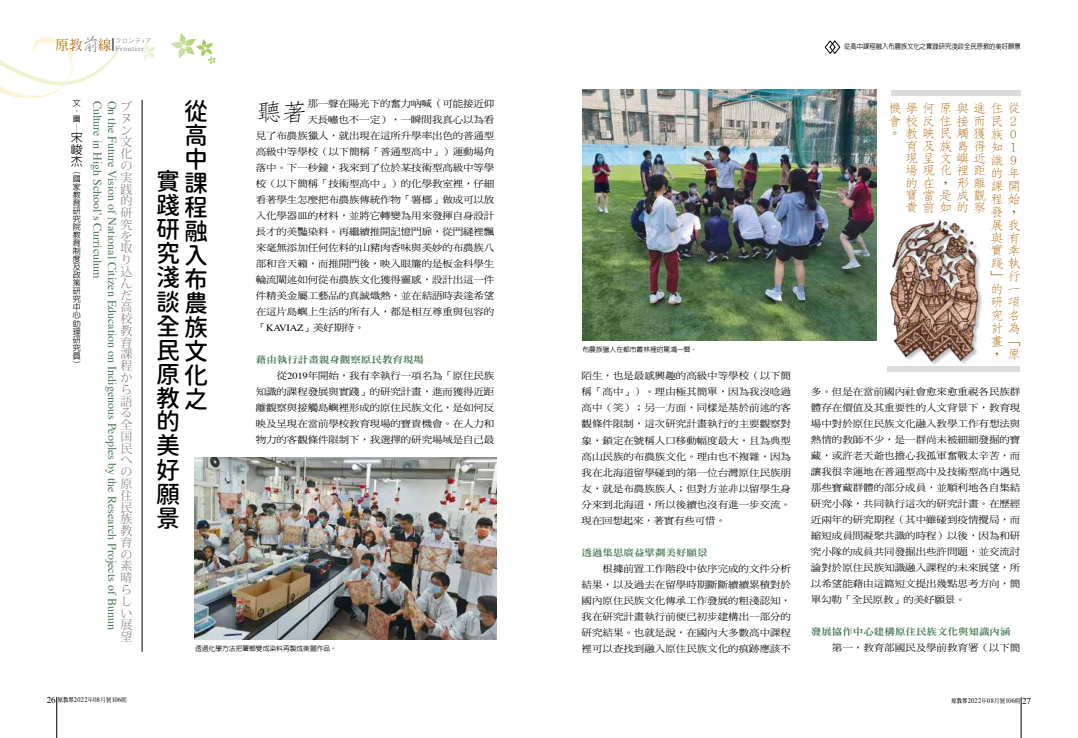
<style>
.page{position:relative;width:1078px;height:738px;background:#fff}
.page>*{position:absolute;margin:0;border:0;box-sizing:border-box;transform-origin:0 0}
.t1{font:24px/24px "Gen Sen Rounded TW M";color:#000;text-align:justify}
.t2{font:300 23.8px "AR Fang Song B5";color:#000;scale:1.11 1}
.t3{font:300 12.6px/12.3px "AR Fang Song B5 HK";color:#a76000;scale:1.11 1}
.t4{font:12px "Times";color:#4e7a58}
.t5{font:12px/11.8px "Koz Min Pro";color:#898989}
.t6{font:500 12px/12px "AR Hei B5";color:#000;text-align:justify}
.t7{font:9.4px/16px "DF Ming Std W5";letter-spacing:-.015em;color:#000;text-align:justify;scale:1.11 1}
.t8{font:9.4px "DF Ming Std W9";color:#4e7a58;scale:1.11 1}
.t9{font:500 8px/8px "AR Hei B5";color:#000}
.t10{font:7.2px "Times";letter-spacing:.05em;color:#898989;scale:1.11 1}
.t11{font:7px "Times";letter-spacing:.05em;color:#000;scale:.9 1}
.t12{font:500 7px "AR Hei B5";color:#000;scale:.9 1}
.t13{font:500 6.8px "AR Hei B5";color:#000}
.t14{font:6px "Heisei Kaku Go Std W3";color:#898989}
.s1{font-family:"AR Xing Shu B5";font-weight:500;font-size:18.5px}
.s2{font-family:"Times"}
.s3{font-size:9px}
.s4{font-family:"AR Ming B5";font-weight:800;font-size:6px}
.s5{font-family:"DF Ming Std W5";font-size:6px}
</style>
<div class="page">
<svg style="left:170px;top:33px;width:46px;height:32px"></svg>
<svg style="left:139px;top:43px;width:16px;height:18px"></svg>
<hr style="left:57px;top:696px;width:1px;height:41px;background:#000">
<hr style="left:1020px;top:696px;width:1px;height:41px;background:#000">
<svg style="left:0;top:37px;width:122px;height:62px"></svg>
<div style="left:887px;top:366px;width:132px;height:6px;background:#dbdbdb"></div>
<div style="left:891px;top:89px;width:129px;height:6px;background:#dbdbdb"></div>
<img style="left:889px;top:219px;width:93px;height:146px">
<svg style="left:824px;top:40px;width:16px;height:14px"></svg>
<hr style="left:142px;top:100px;width:1px;height:551px;background:#000">
<img style="left:582px;top:89px;width:293px;height:251px">
<img style="left:194px;top:457px;width:302px;height:182px">
<p class="t10" style="left:56px;top:42px;width:81px"><sup>原教</sup><span class="s1">前</span><sup>線</sup> Frontier</p>
<p class="t14" style="left:115px;top:36px;width:38px">フロンテ<sub>ｲ</sub>ア</p>
<p class="t9" style="left:73px;top:99px;width:9px">文．圖</p>
<p class="t4" style="left:109px;top:100px;width:180px;rotate:90deg">Culture in High School’s Curriculum</p>
<p class="t4" style="left:123px;top:100px;width:530px;rotate:90deg">On the Future Vision of National Citizen Education on Indigenous Peoples by the Research Projects of Bunun</p>
<p class="t5" style="left:121px;top:100px;width:13px">ブヌン文化の実践的研究を取り込んだ高校教育課程から語る全国民への原住民族教育の素晴らしい展望</p>
<p class="t9" style="left:73px;top:123px;width:6px">︱</p>
<p class="t6" style="left:71px;top:131px;width:13px">宋峻杰</p>
<p class="t9" style="left:73px;top:167px;width:9px;text-align:justify">︵國家教育研究院教育制度及政策研究中心助理研究員︶</p>
<h2 class="t2" style="left:256px;top:100px;width:49px">聽著</h2>
<p class="t7" style="left:307px;top:95px;width:170px">那一聲在陽光下的奮力吶喊（可能接近仰</p>
<h1 class="t1" style="left:184px;top:99px;width:25px">從高中課程融入布農族文化之</h1>
<p class="t7" style="left:307px;top:111px;width:170px">天長嘯也不一定），一瞬間我真心以為看</p>
<p class="t7" style="left:256px;top:127px;width:216px">見了布農族獵人，就出現在這所升學率出色的普通型</p>
<p class="t7" style="left:256px;top:143px;width:216px">高級中等學校（以下簡稱「普通型高中」）運動場角</p>
<p class="t7" style="left:256px;top:159px;width:216px">落中。下一秒鐘，我來到了位於某技術型高級中等學</p>
<p class="t7" style="left:256px;top:175px;width:216px">校（以下簡稱「技術型高中」）的化學教室裡，仔細</p>
<p class="t7" style="left:256px;top:191px;width:216px">看著學生怎麼把布農族傳統作物「薯榔」做成可以放</p>
<p class="t7" style="left:256px;top:207px;width:216px">入化學器皿的材料，並將它轉變為用來發揮自身設計</p>
<p class="t7" style="left:256px;top:223px;width:216px">長才的美豔染料。再繼續推開記憶門扉，從門縫裡飄</p>
<p class="t7" style="left:256px;top:239px;width:216px">來毫無添加任何佐料的山豬肉香味與美妙的布農族八</p>
<p class="t7" style="left:256px;top:255px;width:216px">部和音天籟，而推開門後，映入眼簾的是板金科學生</p>
<p class="t7" style="left:256px;top:271px;width:216px">輪流闡述如何從布農族文化獲得靈感，設計出這一件</p>
<p class="t7" style="left:256px;top:287px;width:216px">件精美金屬工藝品的真誠熾熱，並在結語時表達希望</p>
<p class="t7" style="left:256px;top:303px;width:216px">在這片島嶼上生活的所有人，都是相互尊重與包容的</p>
<p class="t7" style="left:256px;top:319px;width:99px">「<span class="s2">KAVIAZ</span>」美好期待。</p>
<p class="t8" style="left:256px;top:354px;width:153px">藉由執行計畫親身觀察原民教育現場</p>
<p class="t7" style="left:256px;top:367px;width:216px;text-indent:21px">從<span class="s2">2019</span>年開始，我有幸執行一項名為「原住民族知識的課程發展與實踐」的研究計畫，進而獲得近距離觀察與接觸島嶼裡形成的原住民族文化，是如何反映及呈現在當前學校教育現場的寶貴機會。在人力和物力的客觀條件限制下，我選擇的研究場域是自己最</p>
<p class="t7" style="left:581px;top:367px;width:190px">陌生，也是最感興趣的高級中等學校（以下簡稱「高中」）。理由極其簡單，因為我沒唸過高中（笑）；另一方面，同樣是基於前述的客觀條件限制，這次研究計畫執行的主要觀察對象，鎖定在號稱人口移動幅度最大，且為典型高山民族的布農族文化。理由也不複雜，因為我在北海道留學碰到的第一位台灣原住民族朋友，就是布農族族人；但對方並非以留學生身分來到北海道，所以後續也沒有進一步交流。現在回想起來，著實有些可惜。</p>
<p class="t8" style="left:581px;top:546px;width:115px">透過集思廣益擘劃美好願景</p>
<p class="t7" style="left:581px;top:559px;width:190px;text-indent:21px">根據前置工作階段中依序完成的文件分析結果，以及過去在留學時期斷斷續續累積對於國內原住民族文化傳承工作發展的粗淺認知，我在研究計畫執行前便已初步建構出一部分的研究結果。也就是說，在國內大多數高中課程裡可以查找到融入原住民族文化的痕跡應該不</p>
<h1 class="t1" style="left:156px;top:170px;width:25px">實踐研究淺談全民原教的美好願景</h1>
<p class="t13" style="left:582px;top:346px;width:116px">布農族獵人在都市叢林裡的驚鴻一瞥。</p>
<p class="t13" style="left:195px;top:645px;width:143px">透過化學方法把薯榔變成染料再製成美麗作品。</p>
<p class="t12" style="left:844px;top:43px;width:198px">從高中課程融入布農族文化之實踐研究淺談全民原教的美好願景</p>
<h3 class="t3" style="left:887px;top:102px;width:120px">機學何原與進住從</h3>
<h3 class="t3" style="left:1009px;top:115px;width:8px">2</h3>
<h3 class="t3" style="left:1009px;top:128px;width:8px">0</h3>
<h3 class="t3" style="left:1009px;top:141px;width:8px">1</h3>
<h3 class="t3" style="left:1009px;top:154px;width:8px">9</h3>
<h3 class="t3" style="left:989px;top:167px;width:28px">的年</h3>
<h3 class="t3" style="left:989px;top:180px;width:27px">課開</h3>
<h3 class="t3" style="left:989px;top:193px;width:28px">程始</h3>
<h3 class="t3" style="left:989px;top:206px;width:24px">發，</h3>
<h3 class="t3" style="left:989px;top:218px;width:28px">展我</h3>
<h3 class="t3" style="left:989px;top:231px;width:28px">與有</h3>
<h3 class="t3" style="left:989px;top:244px;width:28px">實幸</h3>
<h3 class="t3" style="left:989px;top:257px;width:28px">踐執</h3>
<h3 class="t3" style="left:989px;top:270px;width:28px">」行</h3>
<h3 class="t3" style="left:989px;top:283px;width:28px">的一</h3>
<h3 class="t3" style="left:989px;top:296px;width:28px">研項</h3>
<h3 class="t3" style="left:989px;top:309px;width:26px">究名</h3>
<h3 class="t3" style="left:989px;top:322px;width:28px">計為</h3>
<h3 class="t3" style="left:989px;top:334px;width:29px">畫「</h3>
<h3 class="t3" style="left:1006px;top:347px;width:12px">原</h3>
<h3 class="t3" style="left:887px;top:115px;width:104px">會校反住接而民。</h3>
<h3 class="t3" style="left:904px;top:127px;width:90px">教映民觸獲族育及族島得<br>現呈文嶼近<br>場現化裡距<br>的在，<br>寶當是成觀<br>貴前如的察</h3>
<h3 class="t3" style="left:989px;top:141px;width:13px;line-height:12.9px">知識</h3>
<h3 class="t3" style="left:955px;top:176px;width:28px">形離</h3>
<h3 class="t3" style="left:989px;top:347px;width:9px">，</h3>
<p class="t7" style="left:810px;top:383px;width:190px">多。但是在當前國內社會愈來愈重視各民族群體存在價值及其重要性的人文背景下，教育現場中對於原住民族文化融入教學工作有想法與熱情的教師不少，是一群尚未被細細發掘的寶藏，或許老天爺也擔心我孤軍奮戰太辛苦，而讓我很幸運地在普通型高中及技術型高中遇見那些寶藏群體的部分成員，並順利地各自集結研究小隊，共同執行這次的研究計畫。在歷經近兩年的研究期程（其中雖碰到疫情攪局，而縮短成員間凝聚共識的時程）以後，因為和研究小隊的成員共同發掘出些許問題，並交流討論對於原住民族知識融入課程的未來展望，所以希望能藉由這篇短文提出幾點思考方向，簡單勾勒「全民原教」的美好願景。</p>
<p class="t8" style="left:810px;top:626px;width:181px">發展協作中心建構原住民族文化與知識內涵</p>
<p class="t7" style="left:831px;top:639px;width:171px">第一，教育部國民及學前教育署（以下簡</p>
<p class="t11" style="left:47px;top:693px;width:90px"><span class="s3">26</span> <span class="s4">原教界</span>2022<span class="s5">年</span>08<span class="s5">月號</span>106<span class="s5">期</span></p>
<p class="t11" style="left:951px;top:693px;width:90px"><span class="s4">原教界</span>2022<span class="s5">年</span>08<span class="s5">月號</span>106<span class="s5">期</span> <span class="s3">27</span></p>
</div>
